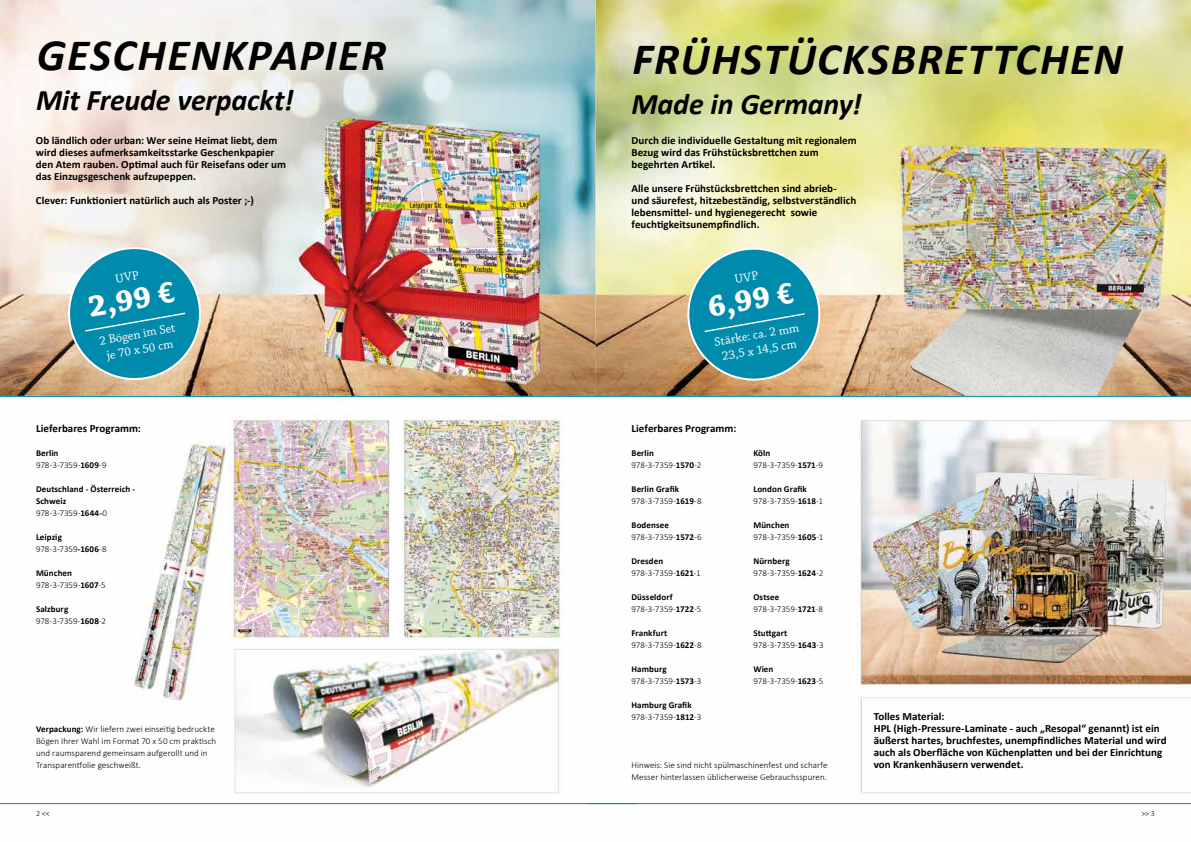
<style>
.page{position:relative;width:1191px;height:842px;background:#fff}
.page>*{position:absolute;margin:0;border:0;box-sizing:border-box;transform-origin:0 0}
.t1{font:italic 700 45px "Calibri";letter-spacing:.03em;color:#000}
.t2{font:700 31.8px "Chaparral Pro";color:#fff}
.t3{font:italic 700 30px "Calibri";letter-spacing:-.005em;color:#000}
.t4{font:12.6px/15.4px "Chaparral Pro";color:#fff;text-align:center}
.t5{font:700 11px/12px "Calibri";color:#000}
.t6{font:300 9px/12px "Calibri";letter-spacing:.005em;color:#000}
.t7{font:700 9px/12px "Calibri";letter-spacing:.01em;color:#000}
.t8{font:300 8px "Calibri";color:#000}
.s1{font-family:"Calibri"}
.s2{font-weight:700}
.s3{font-weight:300}
</style>
<div class="page">
<img style="left:0;top:0;width:1191px;height:805px">
<hr style="left:587px;top:803px;width:604px;height:1px;background:#008aab">
<hr style="left:0;top:803px;width:635px;height:1px;background:#008aab">
<hr style="left:0;top:396px;width:1191px;height:1px;background:#008aab">
<svg style="left:64px;top:243px;width:141px;height:141px;background:#50a3b2"></svg>
<svg style="left:683px;top:243px;width:141px;height:142px;background:#50a1a9"></svg>
<h1 class="t1" style="left:37px;top:23px;width:351px">GESCHENKPAPIER</h1>
<h3 class="t3" style="left:36px;top:79px;width:259px">Mit Freude verpackt!</h3>
<p class="t5" style="left:36px;top:134px;width:252px">Ob ländlich oder urban: Wer seine Heimat liebt, dem wird dieses aufmerksamkeitsstarke Geschenkpapier den Atem rauben. Optimal auch für Reisefans oder um das Einzugsgeschenk aufzupeppen.</p>
<p class="t5" style="left:36px;top:194px;width:219px">Clever: Funktioniert natürlich auch als Poster ;-)</p>
<h2 class="t2" style="left:85px;top:288px;width:88px;rotate:-10deg">2,99 <span class="s1">€</span></h2>
<p class="t4" style="left:98px;top:334px;width:79px;rotate:-10deg">2 Bögen im Set je 70 x 50 cm</p>
<p class="t5" style="left:36px;top:422px;width:106px">Lieferbares Programm:</p>
<p class="t6" style="left:36px;top:447px;width:72px"><span class="s2">Berlin<br></span>978-3-7359-<span class="s2">1609</span>-9</p>
<p class="t7" style="left:36px;top:483px;width:101px">Deutschland - Österreich -<br>Schweiz<br><span class="s3">978-3-7359-</span>1644-<span class="s3">0</span></p>
<p class="t7" style="left:36px;top:531px;width:72px">Leipzig<br><span class="s3">978-3-7359</span>-1606<span class="s3">-8</span></p>
<p class="t6" style="left:36px;top:567px;width:71px"><span class="s2">München<br></span>978-3-7359-<span class="s2">1607</span>-5</p>
<p class="t6" style="left:36px;top:603px;width:72px"><span class="s2">Salzburg<br></span>978-3-7359-<span class="s2">1608</span>-2</p>
<p class="t6" style="left:36px;top:723px;width:182px"><span class="s2">Verpackung:</span> Wir liefern zwei einseitig bedruckte Bögen Ihrer Wahl im Format 70 x 50 cm praktisch und raumsparend gemeinsam aufgerollt und in Transparentfolie geschweißt.</p>
<h1 class="t1" style="left:632px;top:27px;width:492px">FRÜHSTÜCKSBRETTCHEN</h1>
<h3 class="t3" style="left:631px;top:82px;width:232px">Made in Germany!</h3>
<p class="t5" style="left:631px;top:134px;width:227px">Durch die individuelle Gestaltung mit regionalem<br>Bezug wird das Frühstücksbrettchen zum begehrten Artikel.</p>
<p class="t5" style="left:631px;top:182px;width:226px">Alle unsere Frühstücksbrettchen sind abrieb&shy;und säurefest, hitzebeständig, selbstverständlich lebensmittel- und hygienegerecht sowie feuchtigkeitsunempfindlich.</p>
<h2 class="t2" style="left:705px;top:289px;width:88px;rotate:-10deg">6,99 <span class="s1">€</span></h2>
<p class="t4" style="left:713px;top:335px;width:87px;rotate:-10deg">Stärke: ca. 2 mm<br>23,5 x 14,5 cm</p>
<p class="t5" style="left:631px;top:422px;width:106px">Lieferbares Programm:</p>
<p class="t6" style="left:631px;top:447px;width:71px"><span class="s2">Berlin<br></span>978-3-7359-<span class="s2">1570</span>-2</p>
<p class="t7" style="left:631px;top:483px;width:72px">Berlin Grafik<br><span class="s3">978-3-7359-</span>1619<span class="s3">-8</span></p>
<p class="t6" style="left:631px;top:519px;width:72px"><span class="s2">Bodensee<br></span>978-3-7359-<span class="s2">1572</span>-6</p>
<p class="t6" style="left:631px;top:555px;width:71px"><span class="s2">Dresden<br></span>978-3-7359-<span class="s2">1621</span>-1</p>
<p class="t7" style="left:631px;top:591px;width:71px">Düsseldorf<br><span class="s3">978-3-7359-</span>1722<span class="s3">-5</span></p>
<p class="t7" style="left:631px;top:627px;width:72px">Frankfurt<br><span class="s3">978-3-7359-</span>1622<span class="s3">-8</span></p>
<p class="t6" style="left:631px;top:663px;width:71px"><span class="s2">Hamburg<br></span>978-3-7359-<span class="s2">1573</span>-3</p>
<p class="t7" style="left:631px;top:699px;width:71px">Hamburg Grafik<br><span class="s3">978-3-7359-</span>1812<span class="s3">-3</span></p>
<p class="t6" style="left:753px;top:447px;width:71px"><span class="s2">Köln<br></span>978-3-7359-<span class="s2">1571</span>-9</p>
<p class="t7" style="left:753px;top:483px;width:71px">London Grafik<br><span class="s3">978-3-7359-</span>1618<span class="s3">-1</span></p>
<p class="t6" style="left:753px;top:519px;width:71px"><span class="s2">München<br></span>978-3-7359-<span class="s2">1605</span>-1</p>
<p class="t6" style="left:753px;top:555px;width:71px"><span class="s2">Nürnberg<br></span>978-3-7359-<span class="s2">1624</span>-2</p>
<p class="t6" style="left:753px;top:591px;width:71px"><span class="s2">Ostsee<br></span>978-3-7359-<span class="s2">1721</span>-8</p>
<p class="t7" style="left:753px;top:627px;width:72px">Stuttgart<br><span class="s3">978-3-7359-</span>1643<span class="s3">-3</span></p>
<p class="t6" style="left:753px;top:663px;width:72px"><span class="s2">Wien<br></span>978-3-7359-<span class="s2">1623</span>-5</p>
<p class="t6" style="left:631px;top:759px;width:198px">Hinweis: Sie sind nicht spülmaschinenfest und scharfe<br>Messer hinterlassen üblicherweise Gebrauchsspuren.</p>
<p class="t5" style="left:873px;top:710px;width:294px">Tolles Material:<br>HPL (High-Pressure-Laminate - auch „Resopal“ genannt) ist ein äußerst hartes, bruchfestes, unempfindliches Material und wird auch als Oberfläche von Küchenplatten und bei der Einrichtung von Krankenhäusern verwendet.</p>
<p class="t8" style="left:36px;top:808px;width:15px">2 &lt;&lt;</p>
<p class="t8" style="left:1141px;top:808px;width:15px">&gt;&gt; 3</p>
</div>
